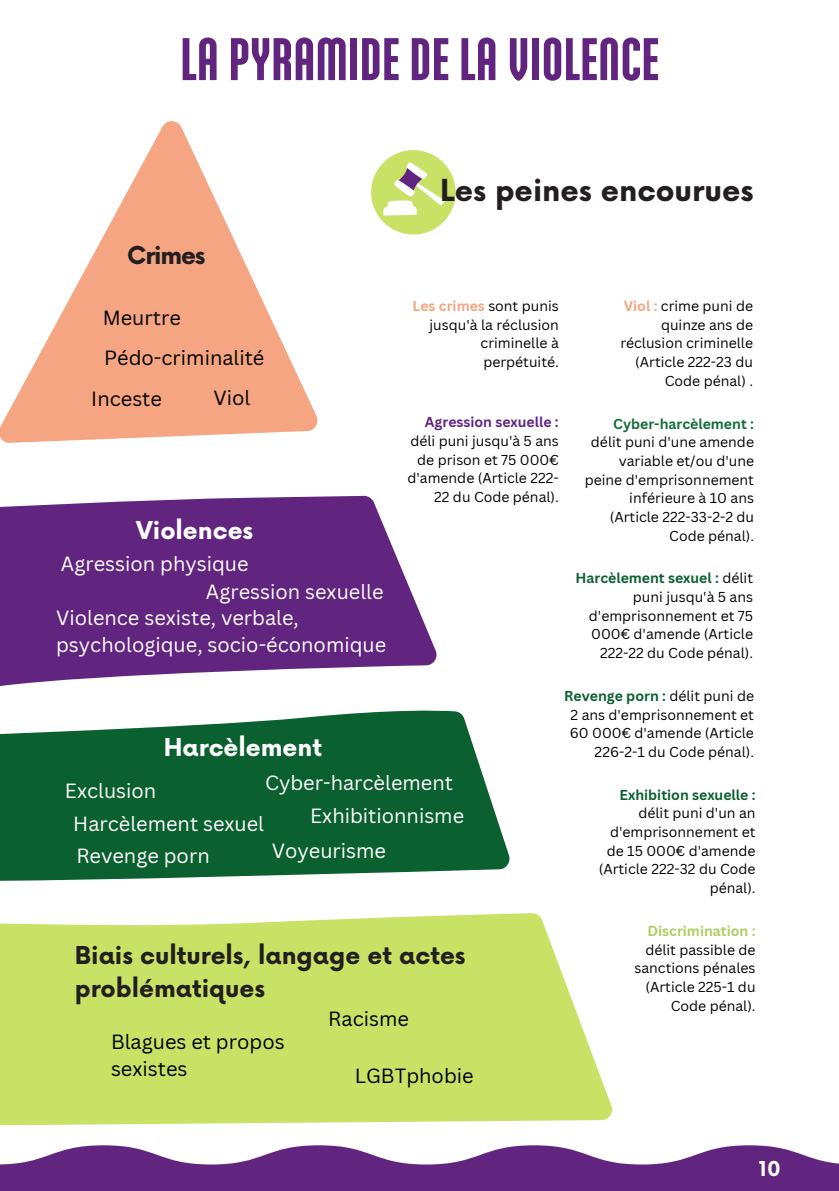
<style>
.page{position:relative;width:839px;height:1191px;background:#fff}
.page>*{position:absolute;margin:0;border:0;box-sizing:border-box;transform-origin:0 0}
.t1{font:900 60px "Ando";color:#62257f}
.t2{font:700 29.6px "Now";color:#251e20}
.t3{font:700 24px/32.6px "Now";color:#231f20}
.t4{font:700 24px "Now";color:#fff}
.t5{font:20px/26.4px "Canva Sans";color:#fff}
.t6{font:20px/27px "Canva Sans";color:#000}
.t7{font:700 20px "Now";color:#fff}
.t8{font:14px/18.6px "Canva Sans";color:#000;text-align:right}
.t9{font:700 14px "Canva Sans";color:#0b6030}
.t10{font:700 14px "Canva Sans";color:#62257f}
.t11{font:700 14px "Canva Sans";color:#126d39}
.t12{font:700 14px "Canva Sans";color:#aecd5e}
.s1{font-weight:700;color:#f5a581}
.s2{font-weight:700;color:#0b6030}
</style>
<div class="page">
<svg style="left:0;top:913px;width:612px;height:213px;fill:#c9e265"></svg>
<svg style="left:0;top:710px;width:510px;height:171px;fill:#0b6030"></svg>
<svg style="left:0;top:496px;width:437px;height:190px;fill:#62257f"></svg>
<svg style="left:0;top:121px;width:318px;height:322px;fill:#f5a581"></svg>
<svg style="left:0;top:1145px;width:838px;height:46px"></svg>
<div style="left:371px;top:150px;width:84px;height:85px;background:#c9e265;border-radius:50%"></div>
<svg style="left:0;top:125px;width:456px;height:91px"></svg>
<h1 class="t1" style="left:180px;top:28px;width:480px">LA PYRAMIDE DE LA VIOLENCE</h1>
<h3 class="t3" style="left:127px;top:239px;width:80px">Crimes</h3>
<h3 class="t6" style="left:103px;top:304px;width:80px">Meurtre</h3>
<h3 class="t6" style="left:213px;top:338px;width:52px;line-height:40.2px;text-indent:-109px">Pédo-criminalité<br>Viol</h3>
<h3 class="t6" style="left:91px;top:386px;width:72px">Inceste</h3>
<h3 class="t4" style="left:136px;top:512px;width:118px">Violences</h3>
<h3 class="t5" style="left:61px;top:551px;width:189px">Agression physique</h3>
<h3 class="t5" style="left:56px;top:579px;width:332px;text-indent:150px">Agression sexuelle<br>Violence sexiste, verbale, psychologique, socio-économique</h3>
<h3 class="t4" style="left:164px;top:730px;width:160px">Harcèlement</h3>
<h2 class="t2" style="left:440px;top:168px;width:314px">Les peines encourues</h2>
<p class="t8" style="left:412px;top:297px;width:148px"><span class="s1">Les crimes</span> sont punis jusqu'à la réclusion criminelle à perpétuité.</p>
<p class="t10" style="left:425px;top:414px;width:135px">Agression sexuelle :</p>
<p class="t8" style="left:407px;top:432px;width:153px">déli puni jusqu'à 5 ans de prison et 75 000€ d'amende (Article 222-<br>22 du Code pénal).</p>
<p class="t8" style="left:620px;top:297px;width:134px"><span class="s1">Viol :</span> crime puni de quinze ans de réclusion criminelle (Article 222-23 du<br>Code pénal) .</p>
<p class="t11" style="left:613px;top:415px;width:142px">Cyber-harcèlement :</p>
<p class="t8" style="left:585px;top:433px;width:171px">délit puni d'une amende variable et/ou d'une peine d'emprisonnement inférieure à 10 ans (Article 222-33-2-2 du<br>Code pénal).</p>
<p class="t8" style="left:575px;top:569px;width:179px"><span class="s2">Harcèlement sexuel :</span> délit puni jusqu'à 5 ans d'emprisonnement et 75<br>000€ d'amende (Article<br>222-22 du Code pénal).</p>
<p class="t8" style="left:564px;top:687px;width:191px"><span class="s2">Revenge porn :</span> délit puni de<br>2 ans d'emprisonnement et<br>60 000€ d'amende (Article<br>226-2-1 du Code pénal).</p>
<h3 class="t5" style="left:65px;top:777px;width:93px">Exclusion</h3>
<h3 class="t5" style="left:265px;top:769px;width:189px">Cyber-harcèlement</h3>
<h3 class="t5" style="left:73px;top:811px;width:192px">Harcèlement sexuel</h3>
<h3 class="t5" style="left:76px;top:843px;width:135px">Revenge porn</h3>
<h3 class="t5" style="left:310px;top:803px;width:155px">Exhibitionnisme</h3>
<h3 class="t5" style="left:272px;top:838px;width:116px">Voyeurisme</h3>
<h3 class="t3" style="left:75px;top:939px;width:392px">Biais culturels, langage et actes problématiques</h3>
<h3 class="t6" style="left:111px;top:1028px;width:175px">Blagues et propos sexistes</h3>
<h3 class="t6" style="left:328px;top:1005px;width:82px">Racisme</h3>
<h3 class="t6" style="left:355px;top:1063px;width:120px">LGBTphobie</h3>
<p class="t9" style="left:619px;top:786px;width:137px">Exhibition sexuelle :</p>
<p class="t8" style="left:598px;top:804px;width:158px">délit puni d'un an d'emprisonnement et de 15 000€ d'amende (Article 222-32 du Code pénal).</p>
<p class="t12" style="left:647px;top:922px;width:110px">Discrimination :</p>
<p class="t8" style="left:634px;top:940px;width:123px">délit passible de sanctions pénales (Article 225-1 du<br>Code pénal).</p>
<h3 class="t7" style="left:758px;top:1153px;width:24px">10</h3>
</div>
